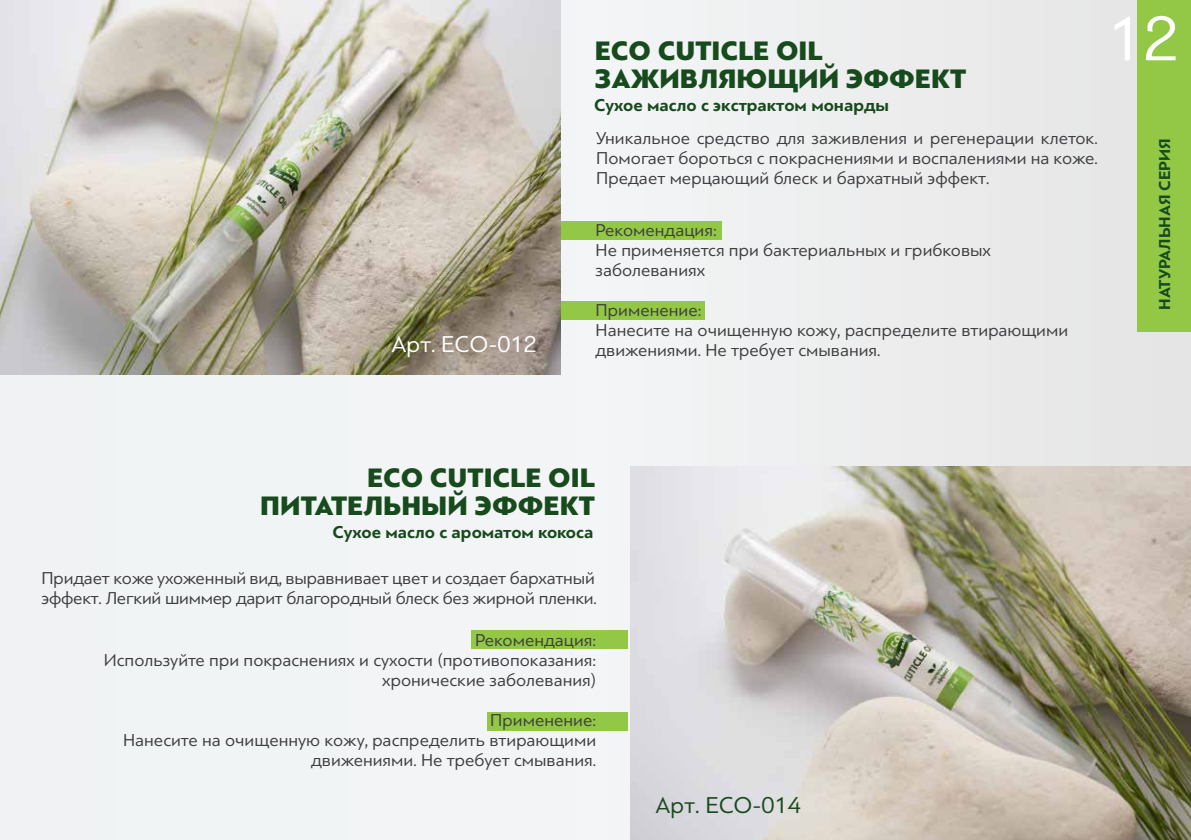
<style>
.page{position:relative;width:1191px;height:840px;background:#fff}
.page>*{position:absolute;margin:0;border:0;box-sizing:border-box;transform-origin:0 0}
.t1{font:66px "PF Bague Sans Pro";color:#fff}
.t2{font:900 28px/28px "PF Bague Sans Pro";color:#174a1c}
.t3{font:24px "PF Bague Sans Pro";color:#174a1c}
.t4{font:24px "PF Bague Sans Pro";color:#fff}
.t5{font:18px/20px "PF Bague Sans Pro";color:#3e3d3f}
.t6{font:700 18px "PF Bague Sans Pro";color:#174a1c}
.t7{font:700 16.6px "PF Bague Sans Pro";color:#174a1c}
</style>
<div class="page">
<div style="left:0;top:0;width:1191px;height:839px;background:#f1f3f4"></div>
<div style="left:559px;top:221px;width:162px;height:19px;background:#92c846"></div>
<div style="left:559px;top:301px;width:146px;height:19px;background:#92c846"></div>
<div style="left:471px;top:630px;width:157px;height:18px;background:#92c846"></div>
<div style="left:488px;top:711px;width:140px;height:19px;background:#92c846"></div>
<div style="left:1137px;top:0;width:54px;height:332px;background:#92c846"></div>
<img style="left:630px;top:465px;width:561px;height:374px">
<img style="left:0;top:0;width:561px;height:374px">
<h3 class="t4" style="left:391px;top:330px;width:147px">Арт. ECO-012</h3>
<h2 class="t2" style="left:595px;top:37px;width:373px">ECO CUTICLE OIL<br>ЗАЖИВЛЯЮЩИЙ ЭФФЕКТ</h2>
<p class="t6" style="left:594px;top:94px;width:296px">Сухое масло с экстрактом монарды</p>
<p class="t5" style="left:596px;top:128px;width:503px;text-align:justify">Уникальное средство для заживления и регенерации клеток.<br>Помогает бороться с покраснениями и воспалениями на коже.<br>Предает мерцающий блеск и бархатный эффект.</p>
<p class="t5" style="left:595px;top:220px;width:397px">Рекомендация:<br>Не применяется при бактериальных и грибковых заболеваниях</p>
<p class="t5" style="left:595px;top:300px;width:474px">Применение:<br>Нанесите на очищенную кожу, распределите втирающими движениями. Не требует смывания.</p>
<h1 class="t1" style="left:1107px;top:0;width:74px">12</h1>
<p class="t7" style="left:1154px;top:309px;width:173px;rotate:-90deg">НАТУРАЛЬНАЯ СЕРИЯ</p>
<h2 class="t2" style="left:260px;top:464px;width:336px;text-align:right">ECO CUTICLE OIL<br>ПИТАТЕЛЬНЫЙ ЭФФЕКТ</h2>
<p class="t6" style="left:332px;top:521px;width:262px">Сухое масло с ароматом кокоса</p>
<p class="t5" style="left:41px;top:567px;width:557px">Придает коже ухоженный вид, выравнивает цвет и создает бархатный эффект. Легкий шиммер дарит благородный блеск без жирной пленки.</p>
<p class="t5" style="left:104px;top:629px;width:494px;text-align:right">Рекомендация:<br>Используйте при покраснениях и сухости (противопоказания: хронические заболевания)</p>
<p class="t5" style="left:123px;top:709px;width:474px;text-align:right">Применение:<br>Нанесите на очищенную кожу, распределить втирающими движениями. Не требует смывания.</p>
<h3 class="t3" style="left:655px;top:790px;width:147px">Арт. ECO-014</h3>
</div>
